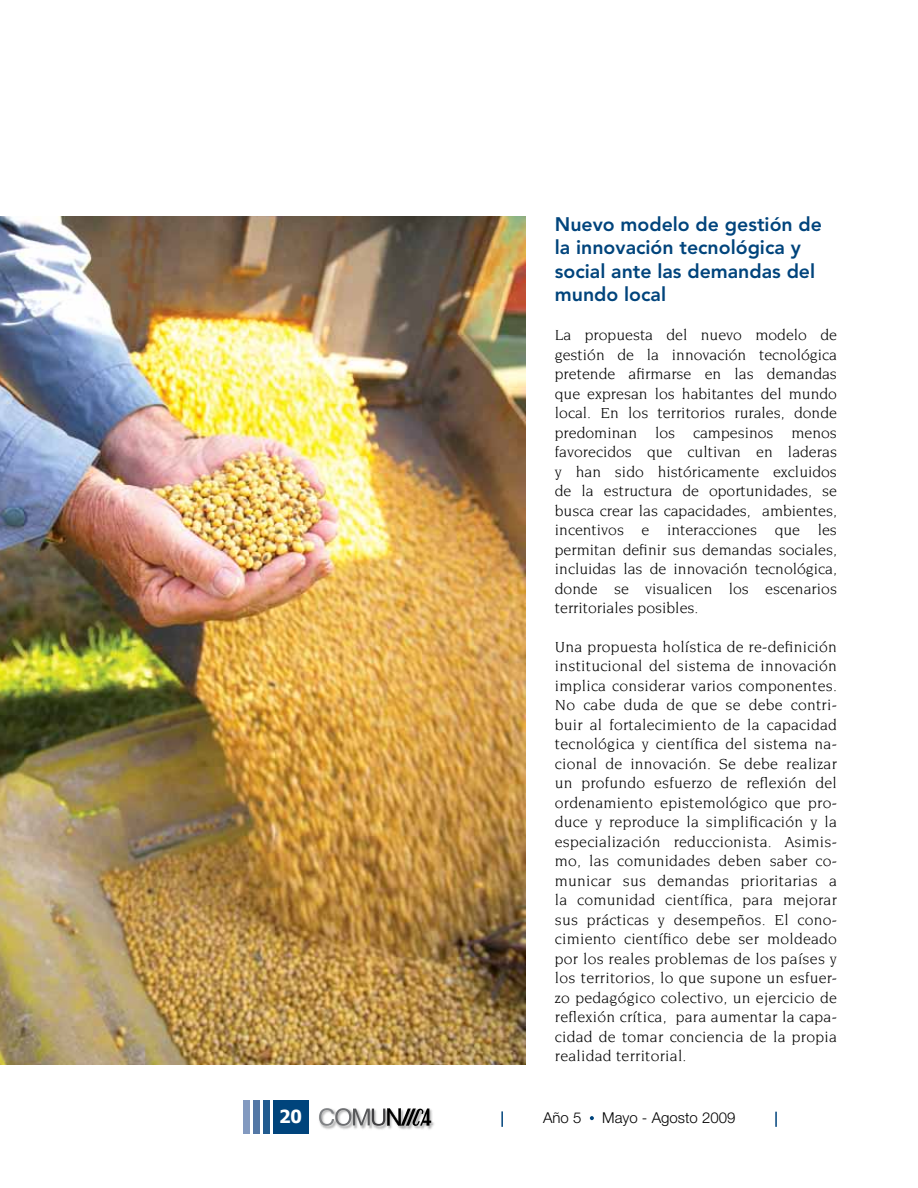
<style>
.page{position:relative;width:918px;height:1188px;background:#fff}
.page>*{position:absolute;margin:0;border:0;box-sizing:border-box;transform-origin:0 0}
.t1{font:800 19.5px/23.4px "Avenir";color:#00447c}
.t2{font:700 18px "Tahoma";color:#fff}
.t3{font:15.75px/19.5px "Novarese";letter-spacing:.01em;color:#000;text-align:justify}
.t4{font:300 15px "Helvetica Neue";color:#000}
</style>
<div class="page">
<img style="left:321px;top:1126px;width:13px;height:3px">
<img style="left:334px;top:1126px;width:17px;height:4px">
<img style="left:351px;top:1126px;width:20px;height:3px">
<img style="left:371px;top:1126px;width:15px;height:4px">
<img style="left:386px;top:1110px;width:48px;height:20px">
<img style="left:400px;top:1126px;width:11px;height:4px">
<img style="left:411px;top:1126px;width:17px;height:4px">
<svg style="left:319px;top:1108px;width:112px;height:18px"></svg>
<div style="left:273px;top:1100px;width:36px;height:34px;background:#00447c"></div>
<div style="left:263px;top:1100px;width:7px;height:34px;background:#225c90"></div>
<div style="left:253px;top:1100px;width:7px;height:34px;background:#5478a6"></div>
<div style="left:243px;top:1100px;width:7px;height:34px;background:#839ac0"></div>
<svg style="left:590px;top:1116px;width:4px;height:4px"></svg>
<svg style="left:501px;top:1111px;width:2px;height:16px"></svg>
<svg style="left:775px;top:1112px;width:2px;height:15px"></svg>
<img style="left:0;top:216px;width:525px;height:848px">
<p class="t1" style="left:555px;top:212px;width:269px">Nuevo modelo de gestión de la innovación tecnológica y social ante las demandas del mundo local</p>
<p class="t3" style="left:555px;top:325px;width:284px">La propuesta del nuevo modelo de gestión de la innovación tecnológica pretende afirmarse en las demandas que expresan los habitantes del mundo local. En los territorios rurales, donde predominan los campesinos menos favorecidos que cultivan en laderas y han sido históricamente excluidos de la estructura de oportunidades, se busca crear las capacidades, ambientes, incentivos e interacciones que les permitan definir sus demandas sociales, incluidas las de innovación tecnológica, donde se visualicen los escenarios territoriales posibles.</p>
<p class="t3" style="left:555px;top:637px;width:284px">Una propuesta holística de re-definición institucional del sistema de innovación implica considerar varios componentes.<br>No cabe duda de que se debe contri&shy;buir al fortalecimiento de la capacidad tecnológica y científica del sistema na&shy;cional de innovación. Se debe realizar un profundo esfuerzo de reflexión del ordenamiento epistemológico que pro&shy;duce y reproduce la simplificación y la especialización reduccionista. Asimis&shy;mo, las comunidades deben saber co&shy;municar sus demandas prioritarias a la comunidad científica, para mejorar sus prácticas y desempeños. El cono&shy;cimiento científico debe ser moldeado por los reales problemas de los países y los territorios, lo que supone un esfuer&shy;zo pedagógico colectivo, un ejercicio de reflexión crítica, para aumentar la capa&shy;cidad de tomar conciencia de la propia realidad territorial.</p>
<p class="t2" style="left:279px;top:1105px;width:24px">20</p>
<p class="t4" style="left:543px;top:1109px;width:40px">Año 5</p>
<p class="t4" style="left:602px;top:1109px;width:135px">Mayo - Agosto 2009</p>
</div>
